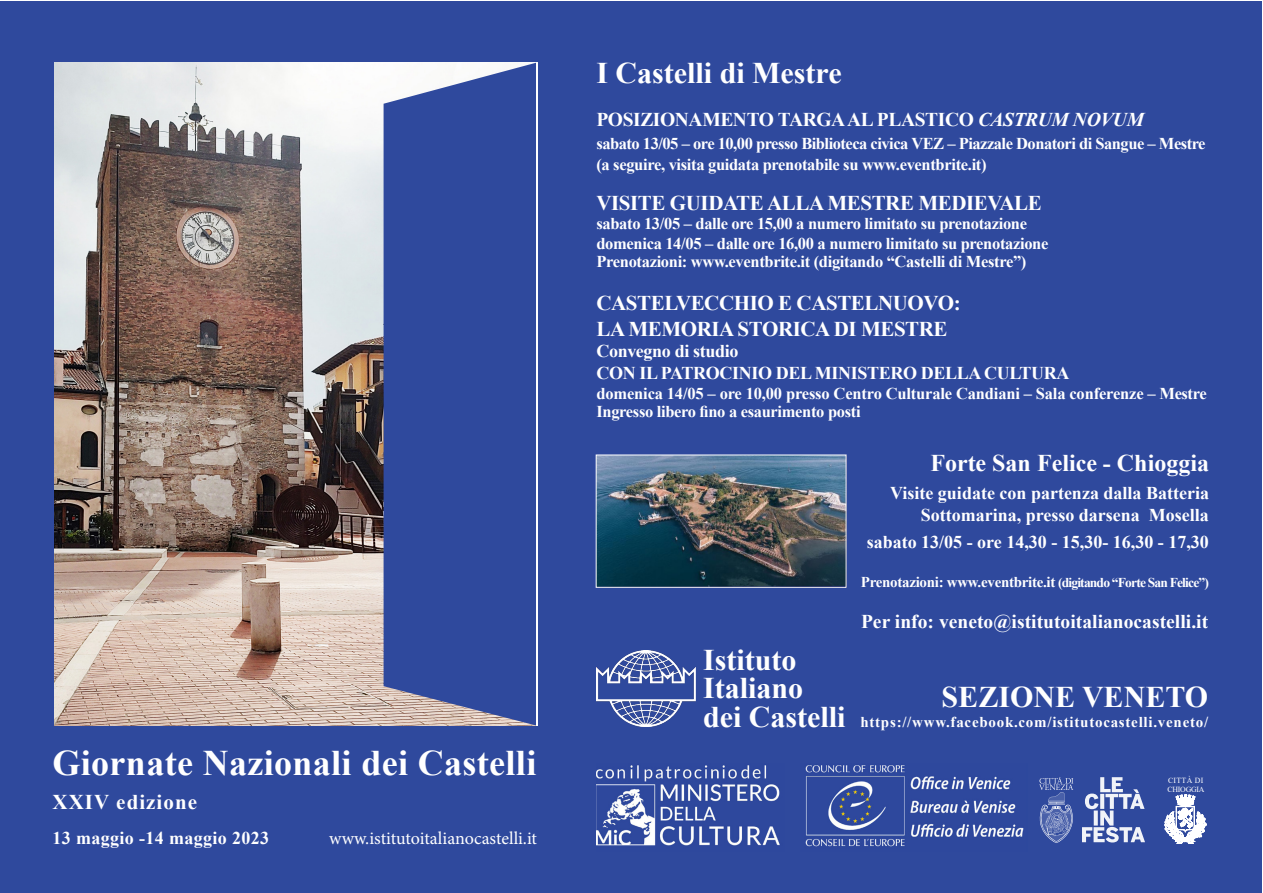
<style>
.page{position:relative;width:1263px;height:893px;background:#fff}
.page>*{position:absolute;margin:0;border:0;box-sizing:border-box;transform-origin:0 0}
.t1{font:700 36px "Times New Roman";letter-spacing:.01em;color:#fff}
.t2{font:700 30px/28.5px "Times New Roman";color:#fff}
.t3{font:700 24px "Times New Roman";color:#fff}
.t4{font:700 21px/25.2px "Times New Roman";letter-spacing:-.02em;color:#fff}
.t5{font:700 21px "Times New Roman";letter-spacing:.05em;color:#fff}
.t6{font:700 19.5px "Times New Roman";color:#fff}
.t7{font:700 19.5px "Times New Roman";letter-spacing:-.02em;color:#fff}
.t8{font:700 18px/21.6px "Times New Roman";color:#fff;text-align:right}
.t9{font:700 18px/21.6px "Times New Roman";letter-spacing:-.02em;color:#fff}
.t10{font:18px "Minion Pro";letter-spacing:-.005em;color:#fff}
.t11{font:700 18px "Times New Roman";letter-spacing:.02em;color:#fff}
.t12{font:700 16.5px/21px "Times New Roman";letter-spacing:-.02em;color:#fff}
.t13{font:700 15px "Times New Roman";letter-spacing:-.02em;color:#fff}
.t14{font:700 15px "Times New Roman";letter-spacing:.05em;color:#fff}
.t15{font:7.8px/9.4px "Times New Roman";letter-spacing:-.03em;color:#fff}
.s1{font-style:italic}
.s2{font-size:13.5px}
</style>
<div class="page">
<div style="left:1px;top:1px;width:1261px;height:891px;background:#2f499d"></div>
<img style="left:596px;top:765px;width:184px;height:81px">
<img style="left:596px;top:650px;width:100px;height:76px">
<img style="left:805px;top:765px;width:219px;height:82px">
<svg style="left:1082px;top:777px;width:63px;height:65px"></svg>
<svg style="left:1039px;top:777px;width:34px;height:66px"></svg>
<svg style="left:1165px;top:795px;width:41px;height:49px"></svg>
<img style="left:54px;top:63px;width:330px;height:662px">
<img style="left:598px;top:457px;width:246px;height:129px">
<div style="left:596px;top:455px;width:250px;height:133px;border:1px solid #fff"></div>
<svg style="left:384px;top:63px;width:151px;height:662px"></svg>
<hr style="left:536px;top:63px;width:2px;height:662px;background:#fff">
<h1 class="t1" style="left:52px;top:737px;width:485px">Giornate Nazionali dei Castelli</h1>
<p class="t5" style="left:52px;top:787px;width:146px">XXIV edizione</p>
<p class="t11" style="left:52px;top:825px;width:218px">13 maggio -14 maggio 2023</p>
<p class="t10" style="left:329px;top:827px;width:209px">www.istitutoitalianocastelli.it</p>
<h2 class="t2" style="left:596px;top:58px;width:247px">I Castelli di Mestre</h2>
<p class="t7" style="left:596px;top:106px;width:549px">POSIZIONAMENTO TARGA AL PLASTICO <span class="s1">CASTRUM NOVUM</span></p>
<p class="t12" style="left:596px;top:132px;width:611px">sabato 13/05 – ore 10,00 presso Biblioteca civica VEZ – Piazzale Donatori di Sangue – Mestre (a seguire, visita guidata prenotabile su www.eventbrite.it)</p>
<p class="t4" style="left:596px;top:189px;width:447px">VISITE GUIDATE ALLA MESTRE MEDIEVALE</p>
<p class="t12" style="left:596px;top:213px;width:454px;line-height:19.8px">sabato 13/05 – dalle ore 15,00 a numero limitato su prenotazione domenica 14/05 – dalle ore 16,00 a numero limitato su prenotazione</p>
<p class="t12" style="left:596px;top:251px;width:432px">Prenotazioni: www.eventbrite.it (digitando “Castelli di Mestre”)</p>
<p class="t4" style="left:596px;top:290px;width:366px">CASTELVECCHIO E CASTELNUOVO:<br>LA MEMORIA STORICA DI MESTRE</p>
<p class="t9" style="left:596px;top:340px;width:474px">Convegno di studio<br>CON IL PATROCINIO DEL MINISTERO DELLA CULTURA</p>
<p class="t12" style="left:596px;top:384px;width:612px;line-height:18px">domenica 14/05 – ore 10,00 presso Centro Culturale Candiani – Sala conferenze – Mestre<br>Ingresso libero fino a esaurimento posti</p>
<h3 class="t3" style="left:930px;top:445px;width:280px">Forte San Felice - Chioggia</h3>
<p class="t8" style="left:890px;top:482px;width:320px">Visite guidate con partenza dalla Batteria<br>Sottomarina, presso darsena Mosella</p>
<p class="t8" style="left:867px;top:531px;width:344px">sabato 13/05 - ore 14,30 - 15,30- 16,30 - 17,30</p>
<p class="t13" style="left:861px;top:571px;width:350px">Prenotazioni: www.eventbrite.it <span class="s2">(digitando “Forte San Felice”)</span></p>
<h2 class="t2" style="left:703px;top:645px;width:144px">Istituto<br>Italiano dei Castelli</h2>
<p class="t6" style="left:861px;top:607px;width:349px">Per info: veneto@istitutoitalianocastelli.it</p>
<h2 class="t2" style="left:942px;top:682px;width:268px">SEZIONE VENETO</h2>
<p class="t14" style="left:860px;top:711px;width:349px">https://www.facebook.com/istitutocastelli.veneto/</p>
<p class="t15" style="left:1167px;top:775px;width:39px">CITTÀ DI<br>CHIOGGIA</p>
</div>
